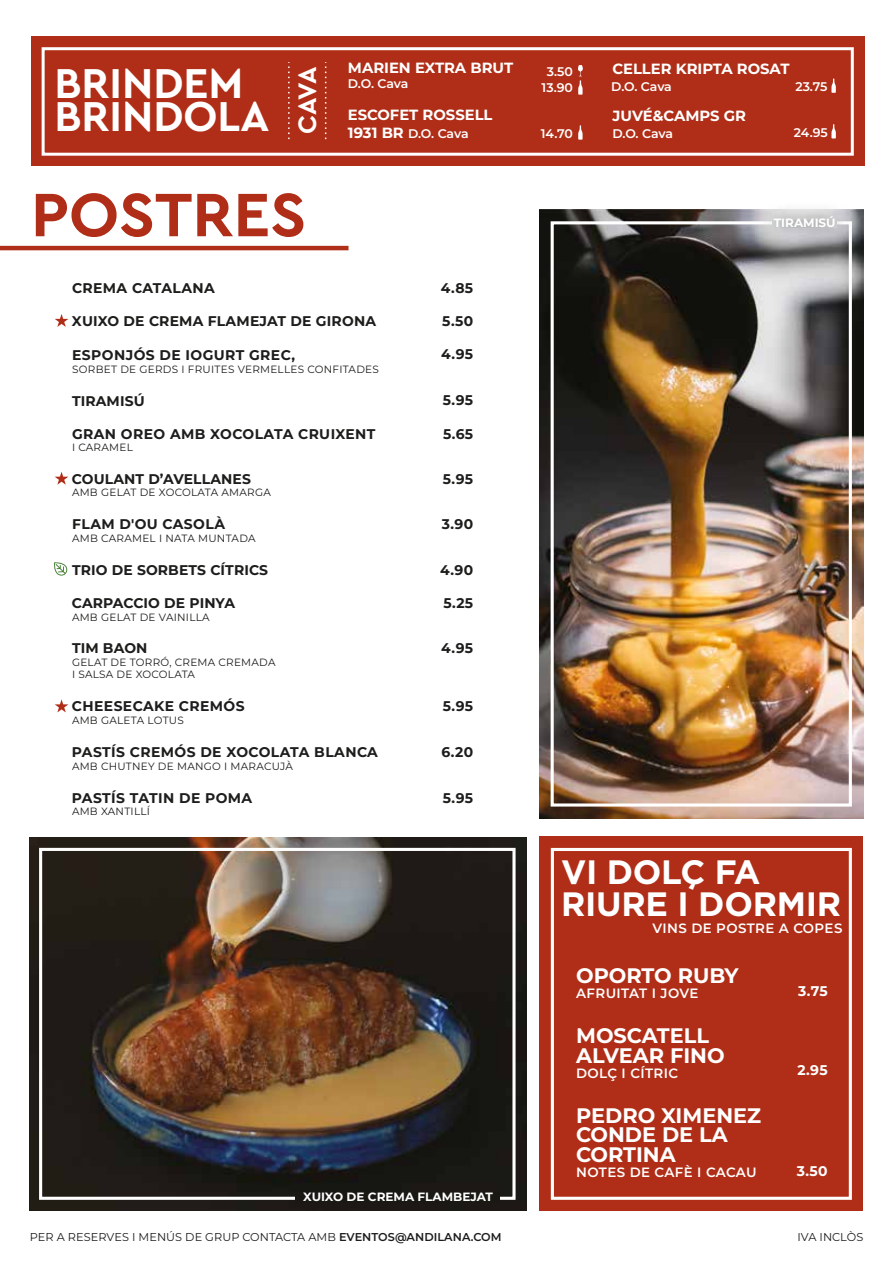
<style>
.page{position:relative;width:893px;height:1263px;background:#fff}
.page>*{position:absolute;margin:0;border:0;box-sizing:border-box;transform-origin:0 0}
.t1{font:700 64.2px "Cera Pro";color:#b02e17}
.t2{font:700 43.8px/33.3px "Cera Pro";color:#fff}
.t3{font:700 33.75px/32.1px "Gotham";letter-spacing:-.01em;color:#fff}
.t4{font:700 26.4px "Cera Pro";color:#fff}
.t5{font:700 21px/19.5px "Montserrat";color:#fff}
.t6{font:700 14.7px "Montserrat";color:#fff}
.t7{font:700 14.1px "Montserrat";letter-spacing:.02em;color:#1d1d1b}
.t8{font:700 14.1px "Montserrat";color:#1d1d1b}
.t9{font:700 14.1px "Montserrat";color:#fff}
.t10{font:600 13.5px "Montserrat";letter-spacing:.03em;color:#fff}
.t11{font:600 12.45px/16.4px "Montserrat";letter-spacing:-.01em;color:#fff;text-align:center}
.t12{font:700 12px "Montserrat";color:#fff}
.t13{font:11.4px "Montserrat";letter-spacing:.005em;color:#1d1d1b}
.t14{font:10.5px/12.6px "Montserrat";letter-spacing:.025em;color:#1d1d1b}
.s1{font-weight:700;font-size:14.7px}
.s2{font-weight:600}
</style>
<div class="page">
<div style="left:539px;top:836px;width:324px;height:374px;background:#b02e17"></div>
<img style="left:30px;top:837px;width:496px;height:373px">
<div style="left:551px;top:848px;width:301px;height:352px;border:3px solid #fff"></div>
<hr style="left:0;top:246px;width:348px;height:4px;background:#b02f18">
<img style="left:539px;top:210px;width:324px;height:609px">
<div style="left:551px;top:221px;width:301px;height:585px;border:3px solid #fff"></div>
<div style="left:39px;top:848px;width:477px;height:352px;border:3px solid #fff"></div>
<svg style="left:55px;top:699px;width:13px;height:13px"></svg>
<svg style="left:55px;top:314px;width:13px;height:13px"></svg>
<svg style="left:55px;top:472px;width:13px;height:13px"></svg>
<svg style="left:54px;top:562px;width:14px;height:14px"></svg>
<div style="left:296px;top:1192px;width:204px;height:10px;background:#1a1813"></div>
<img style="left:751px;top:209px;width:107px;height:46px">
<div style="left:31px;top:37px;width:833px;height:129px;background:#b02e17"></div>
<div style="left:42px;top:47px;width:812px;height:109px;border:3px solid #fff"></div>
<svg style="left:288px;top:62px;width:2px;height:77px"></svg>
<svg style="left:325px;top:62px;width:1px;height:77px"></svg>
<svg style="left:578px;top:125px;width:5px;height:15px"></svg>
<svg style="left:578px;top:65px;width:5px;height:30px"></svg>
<svg style="left:831px;top:79px;width:5px;height:14px"></svg>
<svg style="left:831px;top:124px;width:5px;height:15px"></svg>
<h2 class="t2" style="left:54px;top:64px;width:216px">BRINDEM<br>BRINDOLA</h2>
<h3 class="t4" style="left:290px;top:134px;width:69px;rotate:-90deg">CAVA</h3>
<h1 class="t1" style="left:31px;top:172px;width:277px">POSTRES</h1>
<p class="t6" style="left:348px;top:57px;width:167px">MARIEN EXTRA BRUT</p>
<p class="t11" style="left:348px;top:76px;width:62px">D.O. Cava</p>
<p class="t11" style="left:542px;top:64px;width:33px">3.50<br>13.90</p>
<p class="t6" style="left:348px;top:105px;width:146px">ESCOFET ROSSELL</p>
<p class="t11" style="left:348px;top:126px;width:122px"><span class="s1">1931 BR</span> D.O. Cava</p>
<p class="t11" style="left:541px;top:126px;width:34px">14.70</p>
<p class="t7" style="left:72px;top:278px;width:144px">CREMA CATALANA</p>
<p class="t7" style="left:441px;top:278px;width:34px">4.85</p>
<p class="t7" style="left:72px;top:311px;width:306px">XUIXO DE CREMA FLAMEJAT DE GIRONA</p>
<p class="t7" style="left:442px;top:311px;width:32px">5.50</p>
<p class="t7" style="left:72px;top:345px;width:224px">ESPONJÓS DE IOGURT GREC,</p>
<p class="t14" style="left:72px;top:363px;width:308px">SORBET DE GERDS I FRUITES VERMELLES CONFITADES</p>
<p class="t7" style="left:441px;top:344px;width:33px">4.95</p>
<p class="t7" style="left:72px;top:390px;width:74px">TIRAMISÚ</p>
<p class="t7" style="left:443px;top:390px;width:32px">5.95</p>
<p class="t7" style="left:72px;top:424px;width:305px">GRAN OREO AMB XOCOLATA CRUIXENT</p>
<p class="t14" style="left:72px;top:442px;width:62px">I CARAMEL</p>
<p class="t7" style="left:443px;top:424px;width:32px">5.65</p>
<p class="t7" style="left:72px;top:469px;width:180px">COULANT D’AVELLANES</p>
<p class="t14" style="left:72px;top:487px;width:200px">AMB GELAT DE XOCOLATA AMARGA</p>
<p class="t7" style="left:443px;top:469px;width:32px">5.95</p>
<p class="t7" style="left:72px;top:514px;width:154px">FLAM D'OU CASOLÀ</p>
<p class="t14" style="left:72px;top:533px;width:185px">AMB CARAMEL I NATA MUNTADA</p>
<p class="t7" style="left:442px;top:513px;width:33px">3.90</p>
<p class="t7" style="left:72px;top:560px;width:198px">TRIO DE SORBETS CÍTRICS</p>
<p class="t7" style="left:440px;top:560px;width:35px">4.90</p>
<p class="t8" style="left:72px;top:593px;width:165px">CARPACCIO DE PINYA</p>
<p class="t14" style="left:72px;top:612px;width:139px">AMB GELAT DE VAINILLA</p>
<p class="t7" style="left:443px;top:593px;width:31px">5.25</p>
<p class="t7" style="left:72px;top:638px;width:77px">TIM BAON</p>
<p class="t14" style="left:72px;top:656px;width:205px">GELAT DE TORRÓ, CREMA CREMADA<br>I SALSA DE XOCOLATA</p>
<p class="t7" style="left:441px;top:638px;width:33px">4.95</p>
<p class="t7" style="left:72px;top:696px;width:174px">CHEESECAKE CREMÓS</p>
<p class="t14" style="left:72px;top:715px;width:113px">AMB GALETA LOTUS</p>
<p class="t7" style="left:443px;top:696px;width:32px">5.95</p>
<p class="t7" style="left:72px;top:742px;width:307px">PASTÍS CREMÓS DE XOCOLATA BLANCA</p>
<p class="t14" style="left:72px;top:760px;width:223px">AMB CHUTNEY DE MANGO I MARACUJÀ</p>
<p class="t7" style="left:441px;top:742px;width:33px">6.20</p>
<p class="t7" style="left:72px;top:788px;width:182px">PASTÍS TATIN DE POMA</p>
<p class="t14" style="left:72px;top:806px;width:80px">AMB XANTILLÍ</p>
<p class="t7" style="left:443px;top:788px;width:32px">5.95</p>
<p class="t6" style="left:612px;top:58px;width:179px">CELLER KRIPTA ROSAT</p>
<p class="t11" style="left:611px;top:79px;width:62px">D.O. Cava</p>
<p class="t11" style="left:795px;top:79px;width:34px">23.75</p>
<p class="t6" style="left:612px;top:105px;width:135px">JUVÉ&amp;CAMPS GR</p>
<p class="t11" style="left:612px;top:126px;width:62px">D.O. Cava</p>
<p class="t11" style="left:794px;top:126px;width:36px">24.95</p>
<p class="t12" style="left:774px;top:214px;width:63px">TIRAMISÚ</p>
<h3 class="t3" style="left:561px;top:855px;width:281px">VI DOLÇ FA<br>RIURE I DORMIR</h3>
<p class="t10" style="left:652px;top:919px;width:191px">VINS DE POSTRE A COPES</p>
<p class="t12" style="left:303px;top:1188px;width:191px">XUIXO DE CREMA FLAMBEJAT</p>
<h3 class="t5" style="left:576px;top:967px;width:164px">OPORTO RUBY</h3>
<p class="t10" style="left:576px;top:984px;width:124px">AFRUITAT I JOVE</p>
<p class="t9" style="left:798px;top:981px;width:31px">3.75</p>
<h3 class="t5" style="left:576px;top:1027px;width:150px">MOSCATELL<br>ALVEAR FINO</h3>
<p class="t10" style="left:576px;top:1063px;width:103px">DOLÇ I CÍTRIC</p>
<p class="t9" style="left:797px;top:1060px;width:32px">2.95</p>
<h3 class="t5" style="left:576px;top:1107px;width:186px">PEDRO XIMENEZ<br>CONDE DE LA<br>CORTINA</h3>
<p class="t10" style="left:576px;top:1162px;width:182px">NOTES DE CAFÈ I CACAU</p>
<p class="t9" style="left:797px;top:1161px;width:32px">3.50</p>
<p class="t13" style="left:30px;top:1230px;width:473px">PER A RESERVES I MENÚS DE GRUP CONTACTA AMB <span class="s2">EVENTOS@ANDILANA.COM</span></p>
<p class="t13" style="left:797px;top:1230px;width:67px">IVA INCLÒS</p>
</div>
